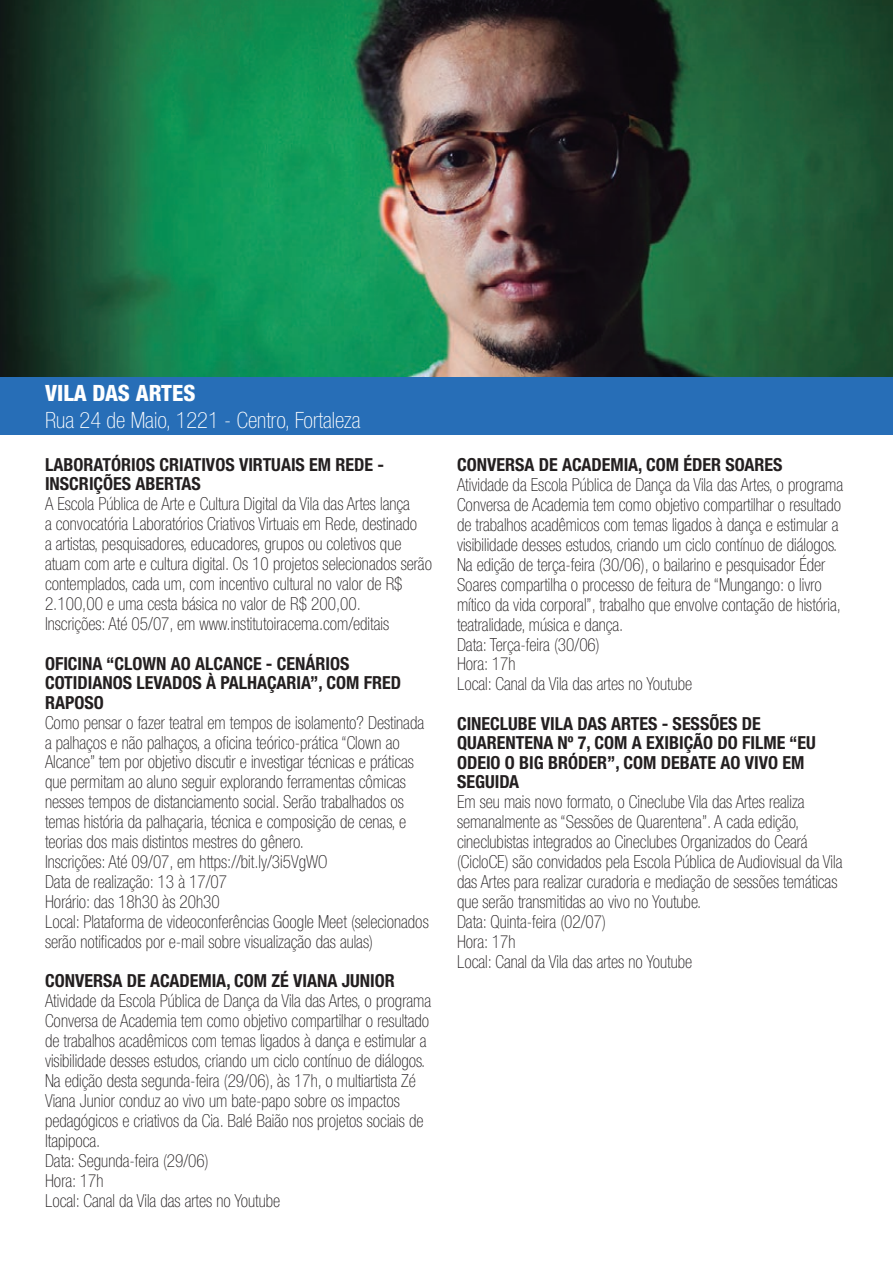
<style>
.page{position:relative;width:893px;height:1263px;background:#fff}
.page>*{position:absolute;margin:0;border:0;box-sizing:border-box;transform-origin:0 0}
.t1{font:100 condensed 22.5px "Helvetica Neue LT Pro";color:#fff}
.t2{font:800 condensed 22.5px "Helvetica Neue LT Pro";color:#fff}
.t3{font:100 condensed 18px/20px "Helvetica Neue LT Pro";color:#231f20;scale:.96 1}
.t4{font:700 condensed 18px/19.5px "Helvetica Neue LT Pro";color:#231f20}
</style>
<div class="page">
<div style="left:0;top:377px;width:893px;height:58px;background:#276eb7"></div>
<img style="left:0;top:0;width:893px;height:377px">
<p class="t2" style="left:45px;top:379px;width:152px">VILA DAS ARTES</p>
<p class="t1" style="left:45px;top:408px;width:317px">Rua 24 de Maio, 1221 - Centro, Fortaleza</p>
<p class="t4" style="left:45px;top:455px;width:341px">LABORATÓRIOS CRIATIVOS VIRTUAIS EM REDE -<br>INSCRIÇÕES ABERTAS</p>
<p class="t3" style="left:45px;top:495px;width:405px">A Escola Pública de Arte e Cultura Digital da Vila das Artes lança<br>a convocatória Laboratórios Criativos Virtuais em Rede, destinado<br>a artistas, pesquisadores, educadores, grupos ou coletivos que atuam com arte e cultura digital. Os 10 projetos selecionados serão contemplados, cada um, com incentivo cultural no valor de R$ 2.100,00 e uma cesta básica no valor de R$ 200,00.<br>Inscrições: Até 05/07, em www.institutoiracema.com/editais</p>
<p class="t4" style="left:45px;top:653px;width:358px">OFICINA “CLOWN AO ALCANCE - CENÁRIOS<br>COTIDIANOS LEVADOS À PALHAÇARIA”, COM FRED<br>RAPOSO</p>
<p class="t3" style="left:45px;top:713px;width:401px">Como pensar o fazer teatral em tempos de isolamento? Destinada a palhaços e não palhaços, a oficina teórico-prática “Clown ao Alcance” tem por objetivo discutir e investigar técnicas e práticas que permitam ao aluno seguir explorando ferramentas cômicas nesses tempos de distanciamento social. Serão trabalhados os temas história da palhaçaria, técnica e composição de cenas, e teorias dos mais distintos mestres do gênero.<br>Inscrições: Até 09/07, em https://bit.ly/3i5VgWO<br>Data de realização: 13 à 17/07<br>Horário: das 18h30 às 20h30<br>Local: Plataforma de videoconferências Google Meet (selecionados serão notificados por e-mail sobre visualização das aulas)</p>
<p class="t4" style="left:45px;top:971px;width:351px">CONVERSA DE ACADEMIA, COM ZÉ VIANA JUNIOR</p>
<p class="t3" style="left:45px;top:992px;width:404px">Atividade da Escola Pública de Dança da Vila das Artes, o programa Conversa de Academia tem como objetivo compartilhar o resultado de trabalhos acadêmicos com temas ligados à dança e estimular a visibilidade desses estudos, criando um ciclo contínuo de diálogos.<br>Na edição desta segunda-feira (29/06), às 17h, o multiartista Zé Viana Junior conduz ao vivo um bate-papo sobre os impactos pedagógicos e criativos da Cia. Balé Baião nos projetos sociais de Itapipoca.<br>Data: Segunda-feira (29/06)<br>Hora: 17h<br>Local: Canal da Vila das artes no Youtube</p>
<p class="t4" style="left:457px;top:455px;width:327px">CONVERSA DE ACADEMIA, COM ÉDER SOARES</p>
<p class="t3" style="left:457px;top:475px;width:404px">Atividade da Escola Pública de Dança da Vila das Artes, o programa Conversa de Academia tem como objetivo compartilhar o resultado de trabalhos acadêmicos com temas ligados à dança e estimular a visibilidade desses estudos, criando um ciclo contínuo de diálogos.<br>Na edição de terça-feira (30/06), o bailarino e pesquisador Éder Soares compartilha o processo de feitura de “Mungango: o livro mítico da vida corporal”, trabalho que envolve contação de história, teatralidade, música e dança.<br>Data: Terça-feira (30/06)<br>Hora: 17h<br>Local: Canal da Vila das artes no Youtube</p>
<p class="t4" style="left:457px;top:713px;width:360px">CINECLUBE VILA DAS ARTES - SESSÕES DE<br>QUARENTENA Nº 7, COM A EXIBIÇÃO DO FILME “EU<br>ODEIO O BIG BRÓDER”, COM DEBATE AO VIVO EM<br>SEGUIDA</p>
<p class="t3" style="left:457px;top:793px;width:403px">Em seu mais novo formato, o Cineclube Vila das Artes realiza semanalmente as “Sessões de Quarentena”. A cada edição, cineclubistas integrados ao Cineclubes Organizados do Ceará (CicloCE) são convidados pela Escola Pública de Audiovisual da Vila das Artes para realizar curadoria e mediação de sessões temáticas que serão transmitidas ao vivo no Youtube.<br>Data: Quinta-feira (02/07)<br>Hora: 17h<br>Local: Canal da Vila das artes no Youtube</p>
</div>
